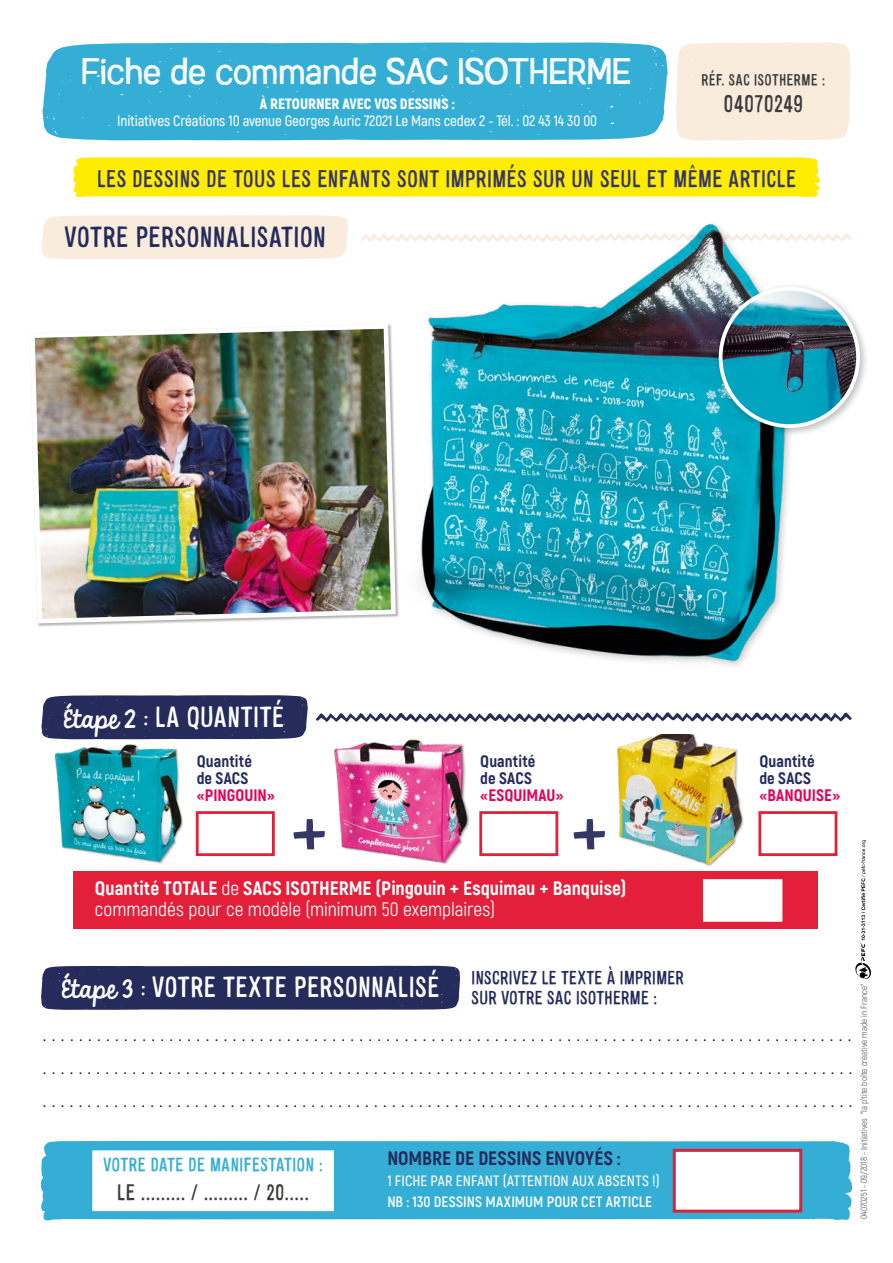
<style>
.page{position:relative;width:893px;height:1263px;background:#fff}
.page>*{position:absolute;margin:0;border:0;box-sizing:border-box;transform-origin:0 0}
.t1{font:34.5px "Austral Sans Stamp";letter-spacing:-.005em;color:#fff}
.t2{font:27px "Alsina Ultrajada";color:#fff}
.t3{font:27px "Alsina Ultrajada";color:#252c5c}
.t4{font:22.5px "Alsina Ultrajada";letter-spacing:-.005em;color:#373766}
.t5{font:22.5px "Alsina Ultrajada";letter-spacing:-.005em;color:#3c3c3b}
.t6{font:21px "Alsina Ultrajada";color:#3c3c3b}
.Style_de_paragraphe{font:800 19.5px/21px "Akrobat";color:#fff}
.Style_de_paragraphe-2{font:800 19.5px "Akrobat";color:#252c5c}
.t7{font:18px "Alsina Ultrajada";color:#34aed5}
.t8{font:17.7px/20.2px "Alsina Ultrajada";letter-spacing:-.01em;color:#252c5c}
.Style_de_paragraphe-3{font:800 16.65px/16.6px "Akrobat";letter-spacing:.005em;color:#252c5c}
.Style_de_paragraphe-4{font:800 16.65px "Akrobat";color:#e50054}
.t9{font:15px "Asap";color:#000}
.Style_de_paragraphe-5{font:600 15px "Akrobat";letter-spacing:-.01em;color:#fff}
.Style_de_paragraphe-6{font:600 15px/21px "Akrobat";letter-spacing:.01em;color:#fff}
.t10{font:900 15px "Akrobat";color:#fff}
.t11{font:15px "Alsina Ultrajada";letter-spacing:.01em;color:#3c3c3b}
.t12{font:9px "Akrobat";color:#5c5c5b}
.s1{font-family:"KG Always A Good Time";font-size:22.35px}
.s2{font-weight:400}
.s3{font-weight:700}
</style>
<div class="page">
<div style="left:73px;top:157px;width:747px;height:40px;background:#ffed00"></div>
<div style="left:41px;top:215px;width:307px;height:44px;background:#f9ecdc"></div>
<svg style="left:360px;top:233px;width:492px;height:9px"></svg>
<div style="left:41px;top:695px;width:267px;height:44px;background:#252c5c"></div>
<div style="left:41px;top:966px;width:419px;height:44px;background:#252c5c"></div>
<svg style="left:316px;top:712px;width:536px;height:10px"></svg>
<div style="left:73px;top:872px;width:744px;height:57px;background:#e41f39"></div>
<svg style="left:41px;top:1141px;width:811px;height:80px;fill:#34aed5"></svg>
<div style="left:91px;top:1149px;width:244px;height:63px;background:#fff;border:2px solid #34aed5"></div>
<div style="left:673px;top:1149px;width:129px;height:63px;background:#fff;border:3px solid #e41f39"></div>
<div style="left:700px;top:876px;width:85px;height:49px;background:#fff;border:3px solid #e41f39"></div>
<div style="left:42px;top:42px;width:626px;height:98px;background:#34aed5"></div>
<div style="left:676px;top:42px;width:174px;height:98px;background:#f9ecdc"></div>
<img style="left:401px;top:224px;width:423px;height:442px">
<div style="left:714px;top:283px;width:155px;height:154px;background:#000;opacity:.25"></div>
<img style="left:721px;top:289px;width:137px;height:137px;border-radius:69px">
<div style="left:719px;top:287px;width:141px;height:141px;border:4px solid #fff;border-radius:50%"></div>
<img style="left:34px;top:324px;width:364px;height:302px">
<svg style="left:855px;top:840px;width:16px;height:140px"></svg>
<img style="left:55px;top:744px;width:128px;height:120px">
<img style="left:334px;top:739px;width:136px;height:125px">
<img style="left:617px;top:735px;width:127px;height:131px">
<div style="left:196px;top:811px;width:79px;height:45px;background:#fff;border:3px solid #e41f39"></div>
<div style="left:479px;top:811px;width:79px;height:45px;background:#fff;border:3px solid #e41f39"></div>
<div style="left:758px;top:811px;width:79px;height:45px;background:#fff;border:3px solid #e41f39"></div>
<svg style="left:294px;top:819px;width:31px;height:30px"></svg>
<svg style="left:574px;top:819px;width:31px;height:30px"></svg>
<p class="t1" style="left:81px;top:45px;width:552px">Fiche de commande SAC ISOTHERME</p>
<p class="t11" style="left:701px;top:69px;width:126px">RÉF. SAC ISOTHERME :</p>
<p class="t10" style="left:260px;top:94px;width:196px">À RETOURNER AVEC VOS DESSINS :</p>
<p class="t5" style="left:723px;top:88px;width:82px">04070249</p>
<p class="Style_de_paragraphe-5" style="left:117px;top:112px;width:481px">Initiatives Créations 10 avenue Georges Auric 72021 Le Mans cedex 2 - Tél. : 02 43 14 30 00</p>
<p class="t4" style="left:97px;top:162px;width:701px">LES DESSINS DE TOUS LES ENFANTS SONT IMPRIMÉS SUR UN SEUL ET MÊME ARTICLE</p>
<p class="t3" style="left:64px;top:217px;width:263px">VOTRE PERSONNALISATION</p>
<p class="t2" style="left:64px;top:697px;width:222px"><span class="s1">ÉTAPE 2 :</span> LA QUANTITÉ</p>
<p class="Style_de_paragraphe-3" style="left:197px;top:753px;width:57px">Quantité de SACS</p>
<p class="Style_de_paragraphe-4" style="left:197px;top:784px;width:80px">«PINGOUIN»</p>
<p class="Style_de_paragraphe-3" style="left:480px;top:753px;width:57px">Quantité de SACS</p>
<p class="Style_de_paragraphe-4" style="left:480px;top:784px;width:85px">«ESQUIMAU»</p>
<p class="Style_de_paragraphe-3" style="left:759px;top:753px;width:57px">Quantité de SACS</p>
<p class="Style_de_paragraphe-4" style="left:759px;top:784px;width:82px">«BANQUISE»</p>
<p class="Style_de_paragraphe" style="left:95px;top:878px;width:533px">Quantité TOTALE <span class="s2">de</span> SACS ISOTHERME (Pingouin + Esquimau + Banquise) <span class="s2">commandés pour ce modèle (minimum 50 exemplaires)</span></p>
<p class="t2" style="left:62px;top:968px;width:379px"><span class="s1">ÉTAPE 3 :</span> VOTRE TEXTE PERSONNALISÉ</p>
<p class="t8" style="left:471px;top:967px;width:214px">INSCRIVEZ LE TEXTE À IMPRIMER<br>SUR VOTRE SAC ISOTHERME :</p>
<p class="t9" style="left:43px;top:1025px;width:809px">..........................................................................................</p>
<p class="t9" style="left:43px;top:1058px;width:810px">...........................................................................................</p>
<p class="t9" style="left:43px;top:1091px;width:810px">...........................................................................................</p>
<p class="t7" style="left:103px;top:1151px;width:222px">VOTRE DATE DE MANIFESTATION :</p>
<p class="t6" style="left:117px;top:1177px;width:194px">LE ......... / ......... / 20.....</p>
<p class="Style_de_paragraphe-2" style="left:387px;top:1146px;width:235px">NOMBRE DE DESSINS ENVOYÉS :</p>
<p class="Style_de_paragraphe-6" style="left:387px;top:1170px;width:274px">1 FICHE PAR ENFANT (ATTENTION AUX ABSENTS !)<br><span class="s3">NB : 130 DESSINS MAXIMUM POUR CET ARTICLE</span></p>
<p class="t12" style="left:858px;top:1219px;width:236px;rotate:-90deg">04070251 - 09/2018 - Initiatives ”la p’tite boîte créative made in France”</p>
</div>
